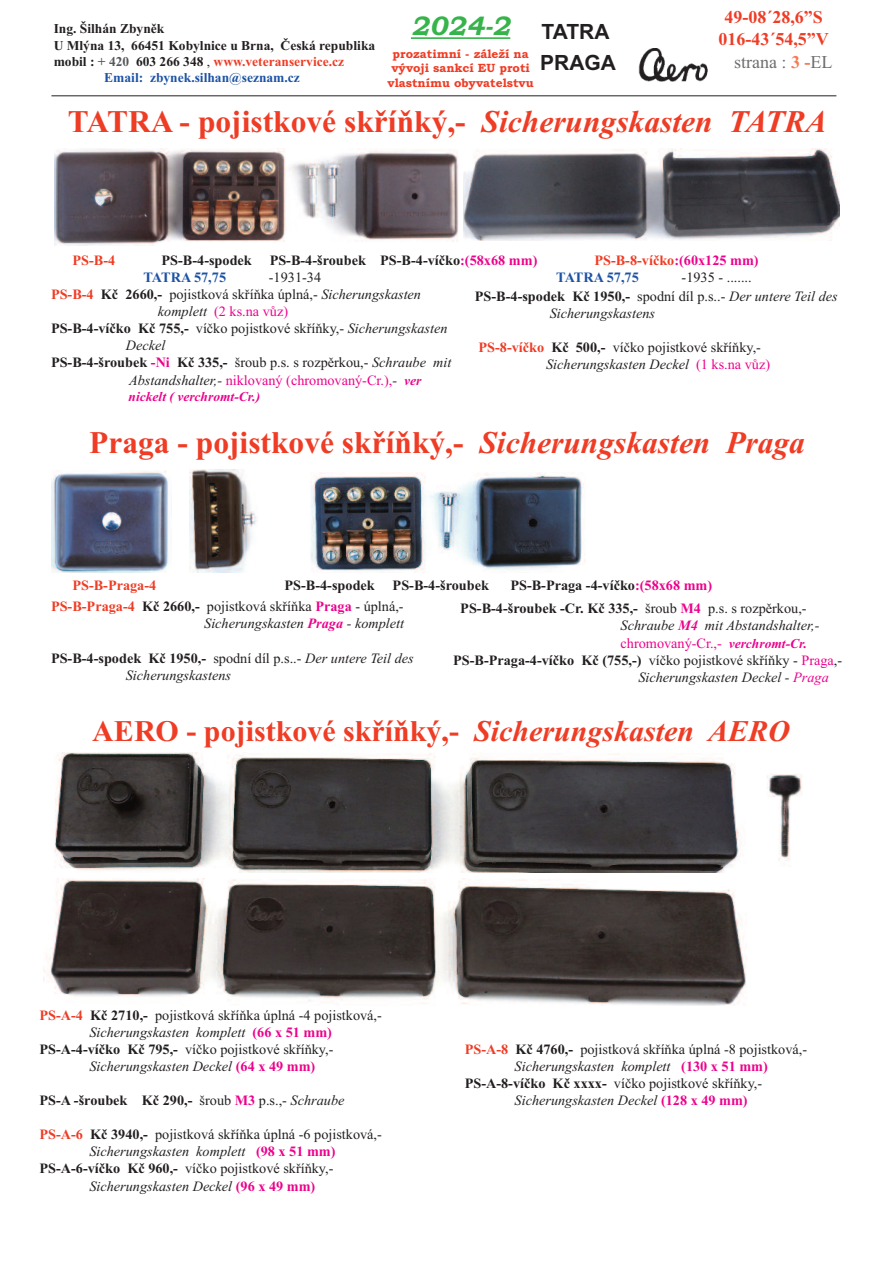
<style>
.page{position:relative;width:893px;height:1263px;background:#fff}
.page>*{position:absolute;margin:0;border:0;box-sizing:border-box;transform-origin:0 0}
.t1{font:700 31.5px "Times New Roman";color:#ef3c25}
.t2{font:700 30px "Times New Roman";color:#ef3c25}
.t3{font:italic 700 27px "Bookman Old Style";color:#36b44b}
.t4{font:700 21px "Arial";color:#231f20}
.t5{font:700 18px/21.6px "Times New Roman";color:#ef3c25;text-align:center}
.t6{font:18px "Times New Roman";color:#6c6d70}
.t7{font:14.25px/17.1px "Times New Roman";color:#231f20}
.t8{font:italic 14.25px/17.1px "Times New Roman";color:#231f20}
.t9{font:700 14.25px "Times New Roman";color:#231f20}
.t10{font:14.25px "Times New Roman";color:#ed028c}
.t11{font:700 14.25px "Times New Roman";color:#ef3c25}
.t12{font:700 14.25px "Times New Roman";color:#1c52a4}
.t13{font:700 13.5px "Times New Roman";color:#231f20}
.t14{font:700 13.5px "Times New Roman";color:#ef3c25}
.t15{font:700 13.5px "Times New Roman";color:#1c52a4}
.t16{font:italic 700 13.5px "Times New Roman";color:#ed028c}
.t17{font:700 12px/14.4px "Bookman Old Style";color:#ef3c25;text-align:center}
.s1{color:#231f20}
.s2{color:#57585a}
.s3{font-weight:400;color:#231f20}
.s4{font-weight:700;color:#f47c56}
.s5{font-style:italic}
.s6{color:#ed028c}
.s7{font-weight:700;color:#ef3c25}
.s8{font-weight:700}
.s9{font-style:italic;color:#231f20}
.s10{font-weight:400}
.s11{font-weight:400;font-style:italic}
.s12{font-weight:700;font-style:italic;font-size:13.5px}
.s13{font-weight:700;font-style:normal}
.s14{font-style:normal}
.s15{font-weight:700;color:#ed028c}
.s16{font-weight:700;font-style:italic;color:#ed028c}
.s17{font-weight:400;color:#ed028c}
.s18{font-weight:700;font-style:normal;color:#ed028c}
</style>
<div class="page">
<img style="left:638px;top:49px;width:70px;height:33px">
<hr style="left:51px;top:95px;width:785px;height:1px;background:#231f20">
<img style="left:463px;top:148px;width:376px;height:92px">
<img style="left:55px;top:148px;width:404px;height:97px">
<img style="left:54px;top:752px;width:688px;height:120px">
<img style="left:44px;top:878px;width:702px;height:128px">
<img style="left:767px;top:774px;width:35px;height:91px">
<img style="left:189px;top:470px;width:68px;height:103px">
<img style="left:310px;top:473px;width:276px;height:98px">
<img style="left:51px;top:470px;width:118px;height:103px">
<hr style="left:411px;top:37px;width:99px;height:2px;background:#36b44b">
<p class="t13" style="left:54px;top:21px;width:112px">Ing. Šilhán Zbyněk</p>
<p class="t13" style="left:54px;top:37px;width:323px">U Mlýna 13, 66451 Kobylnice u Brna, Česká republika</p>
<p class="t14" style="left:54px;top:53px;width:292px"><span class="s1">mobil :</span> <span class="s2">+ 420</span> <span class="s1">603 266 348</span> <span class="s3">,</span> www.veteranservice.cz</p>
<p class="t15" style="left:104px;top:70px;width:197px">Email: zbynek.silhan@seznam.cz</p>
<h3 class="t3" style="left:411px;top:10px;width:101px">2024-2</h3>
<p class="t17" style="left:387px;top:47px;width:148px">prozatimní - záleží na vývoji sankcí EU proti vlastnímu obyvatelstvu</p>
<h3 class="t4" style="left:541px;top:19px;width:70px">TATRA</h3>
<h3 class="t4" style="left:540px;top:51px;width:77px">PRAGA</h3>
<p class="t5" style="left:718px;top:6px;width:112px">49-08´28,6”S<br>016-43´54,5”V</p>
<p class="t6" style="left:734px;top:51px;width:100px">strana : <span class="s4">3 -</span>EL</p>
<h1 class="t1" style="left:68px;top:103px;width:760px">TATRA - pojistkové skříňký,- <span class="s5">Sicherungskasten TATRA</span></h1>
<p class="t11" style="left:73px;top:251px;width:44px">PS-B-4</p>
<p class="t9" style="left:162px;top:251px;width:92px">PS-B-4-spodek</p>
<p class="t9" style="left:270px;top:251px;width:269px">PS-B-4-šroubek PS-B-4-víčko<span class="s6">:(58x68 mm)</span></p>
<p class="t11" style="left:594px;top:251px;width:166px">PS-B-8-víčko<span class="s6">:(60x125 mm)</span></p>
<p class="t12" style="left:144px;top:268px;width:84px">TATRA 57,75</p>
<p class="t7" style="left:269px;top:268px;width:54px">-1931-34</p>
<p class="t12" style="left:556px;top:268px;width:84px">TATRA 57,75</p>
<p class="t7" style="left:682px;top:268px;width:72px">-1935 - .......</p>
<p class="t7" style="left:51px;top:286px;width:372px"><span class="s7">PS-B-4</span> <span class="s8">Kč 2660,-</span> pojistková skříňka úplná,- <span class="s5">Sicherungskasten</span></p>
<p class="t10" style="left:158px;top:303px;width:132px"><span class="s9">komplett</span> (2 ks.na vůz)</p>
<p class="t7" style="left:51px;top:320px;width:398px"><span class="s8">PS-B-4-víčko Kč 755,-</span> víčko pojistkové skříňky,- <span class="s5">Sicherungskasten</span></p>
<p class="t8" style="left:126px;top:337px;width:41px">Deckel</p>
<p class="t9" style="left:51px;top:354px;width:402px">PS-B-4-šroubek <span class="s6">-Ni</span> Kč 335,- <span class="s10">šroub p.s. s rozpěrkou,-</span> <span class="s11">Schraube mit</span></p>
<p class="t10" style="left:129px;top:371px;width:294px"><span class="s9">Abstandshalter,-</span> niklovaný (chromovaný-Cr.),<span class="s9">-</span> <span class="s12">ver</span></p>
<p class="t16" style="left:129px;top:388px;width:133px">nickelt ( verchromt-Cr.)</p>
<p class="t8" style="left:550px;top:287px;width:289px;text-indent:-75px"><span class="s13">PS-B-4-spodek Kč 1950,-</span> <span class="s14">spodní díl p.s..-</span> Der untere Teil des<br>Sicherungskastens</p>
<p class="t7" style="left:546px;top:338px;width:225px;text-indent:-68px"><span class="s7">PS-8-víčko</span> <span class="s8">Kč 500,-</span> víčko pojistkové skříňky,-<br><span class="s5">Sicherungskasten Deckel</span> <span class="s6">(1 ks.na vůz)</span></p>
<h1 class="t1" style="left:89px;top:424px;width:717px">Praga - pojistkové skříňký,- <span class="s5">Sicherungskasten Praga</span></h1>
<p class="t11" style="left:72px;top:577px;width:85px">PS-B-Praga-4</p>
<p class="t9" style="left:285px;top:577px;width:92px">PS-B-4-spodek</p>
<p class="t9" style="left:393px;top:577px;width:98px">PS-B-4-šroubek</p>
<p class="t9" style="left:510px;top:577px;width:203px">PS-B-Praga -4-víčko<span class="s6">:(58x68 mm)</span></p>
<p class="t7" style="left:51px;top:598px;width:355px;text-align:right"><span class="s7">PS-B-Praga-4</span> <span class="s8">Kč 2660,-</span> pojistková skříňka <span class="s15">Praga</span> - úplná,-<br><span class="s5">Sicherungskasten</span> <span class="s16">Praga</span> <span class="s5">- komplett</span></p>
<p class="t8" style="left:126px;top:649px;width:289px;text-indent:-75px"><span class="s13">PS-B-4-spodek Kč 1950,-</span> <span class="s14">spodní díl p.s..-</span> Der untere Teil des<br>Sicherungskastens</p>
<p class="t9" style="left:460px;top:600px;width:348px">PS-B-4-šroubek -Cr. Kč 335,- <span class="s10">šroub</span> <span class="s6">M4</span> <span class="s10">p.s. s rozpěrkou,-</span></p>
<p class="t8" style="left:621px;top:617px;width:200px">Schraube <span class="s15">M4</span> mit Abstandshalter,-</p>
<p class="t10" style="left:621px;top:634px;width:188px">chromovaný-Cr.,- <span class="s12">verchromt-Cr.</span></p>
<p class="t9" style="left:453px;top:651px;width:391px">PS-B-Praga-4-víčko Kč (755,-) <span class="s10">víčko pojistkové skříňky -</span> <span class="s17">Praga</span><span class="s10">,-</span></p>
<p class="t8" style="left:638px;top:668px;width:192px">Sicherungskasten Deckel - <span class="s6">Praga</span></p>
<h2 class="t2" style="left:92px;top:713px;width:699px">AERO - pojistkové skříňký,- <span class="s5">Sicherungskasten AERO</span></h2>
<p class="t7" style="left:40px;top:1006px;width:344px"><span class="s7">PS-A-4</span> <span class="s8">Kč 2710,-</span> pojistková skříňka úplná -4 pojistková,-</p>
<p class="t8" style="left:89px;top:1023px;width:244px">Sicherungskasten komplett <span class="s18">(66 x 51 mm)</span></p>
<p class="t7" style="left:40px;top:1040px;width:295px"><span class="s8">PS-A-4-víčko Kč 795,-</span> víčko pojistkové skříňky,-</p>
<p class="t8" style="left:89px;top:1057px;width:227px">Sicherungskasten Deckel <span class="s18">(64 x 49 mm)</span></p>
<p class="t9" style="left:40px;top:1092px;width:306px">PS-A -šroubek Kč 290,- <span class="s10">šroub</span> <span class="s6">M3</span> <span class="s10">p.s.,-</span> <span class="s11">Schraube</span></p>
<p class="t7" style="left:40px;top:1126px;width:344px"><span class="s7">PS-A-6</span> <span class="s8">Kč 3940,-</span> pojistková skříňka úplná -6 pojistková,-</p>
<p class="t8" style="left:89px;top:1143px;width:248px">Sicherungskasten komplett <span class="s18">(98 x 51 mm)</span></p>
<p class="t7" style="left:40px;top:1160px;width:295px"><span class="s8">PS-A-6-víčko Kč 960,-</span> víčko pojistkové skříňky,-</p>
<p class="t8" style="left:89px;top:1177px;width:227px">Sicherungskasten Deckel <span class="s18">(96 x 49 mm)</span></p>
<p class="t7" style="left:465px;top:1040px;width:344px"><span class="s7">PS-A-8</span> <span class="s8">Kč 4760,-</span> pojistková skříňka úplná -8 pojistková,-</p>
<p class="t8" style="left:515px;top:1058px;width:255px">Sicherungskasten komplett <span class="s18">(130 x 51 mm)</span></p>
<p class="t7" style="left:465px;top:1075px;width:299px"><span class="s8">PS-A-8-víčko Kč xxxx-</span> víčko pojistkové skříňky,-</p>
<p class="t8" style="left:515px;top:1092px;width:235px">Sicherungskasten Deckel <span class="s18">(128 x 49 mm)</span></p>
</div>
